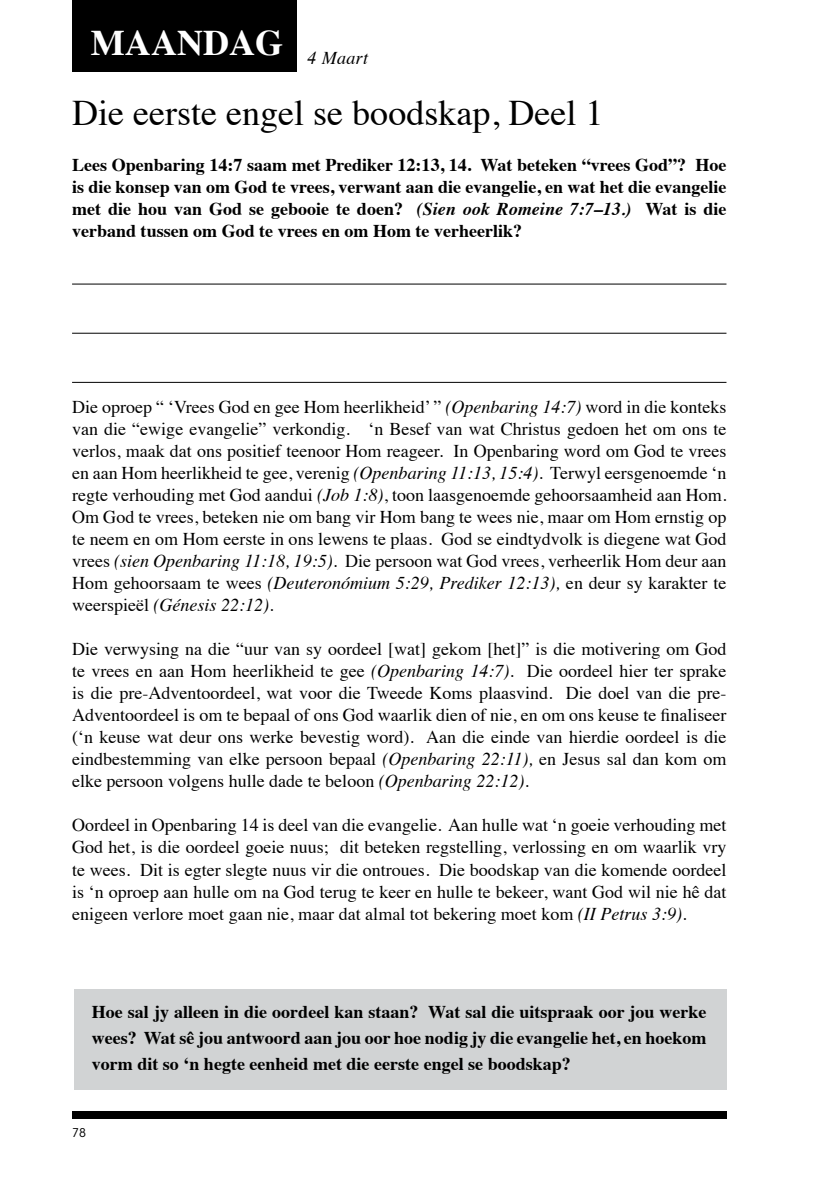
<style>
.page{position:relative;width:840px;height:1191px;background:#fff}
.page>*{position:absolute;margin:0;border:0;box-sizing:border-box;transform-origin:0 0}
.t1{font:36px "Times";color:#000}
.t2{font:700 36px "Times";color:#fff}
.t3{font:18px/22px "Times";color:#000;text-align:justify}
.t4{font:700 18px/22px "Times";color:#000;text-align:justify}
.t5{font:italic 18px "Times";letter-spacing:.02em;color:#000}
.t6{font:12px "ITC Avant Garde Std";color:#000}
.s1{font-style:italic}
</style>
<div class="page">
<div style="left:72px;top:1111px;width:654px;height:8px;background:#000"></div>
<div style="left:72px;top:0;width:225px;height:71px;background:#000"></div>
<hr style="left:72px;top:333px;width:654px;height:1px;background:#000">
<hr style="left:72px;top:382px;width:654px;height:1px;background:#000">
<hr style="left:72px;top:283px;width:654px;height:1px;background:#000">
<div style="left:74px;top:989px;width:652px;height:101px;background:#d1d3d4"></div>
<h1 class="t2" style="left:91px;top:8px;width:193px">MAANDAG</h1>
<p class="t5" style="left:307px;top:42px;width:62px">4 Maart</p>
<h1 class="t1" style="left:72px;top:80px;width:532px">Die eerste engel se boodskap, Deel 1</h1>
<p class="t4" style="left:72px;top:152px;width:655px">Lees Openbaring 14:7 saam met Prediker 12:13, 14. Wat beteken “vrees God”? Hoe is die konsep van om God te vrees, verwant aan die evangelie, en wat het die evangelie met die hou van God se gebooie te doen? <span class="s1">(Sien ook Romeine 7:7–13.)</span> Wat is die verband tussen om God te vrees en om Hom te verheerlik?</p>
<p class="t3" style="left:72px;top:395px;width:655px">Die oproep “ ‘Vrees God en gee Hom heerlikheid’ ” <span class="s1">(Openbaring 14:7)</span> word in die konteks van die “ewige evangelie” verkondig. ‘n Besef van wat Christus gedoen het om ons te verlos, maak dat ons positief teenoor Hom reageer. In Openbaring word om God te vrees en aan Hom heerlikheid te gee, verenig <span class="s1">(Openbaring 11:13, 15:4).</span> Terwyl eersgenoemde ‘n regte verhouding met God aandui <span class="s1">(Job 1:8)</span>, toon laasgenoemde gehoorsaamheid aan Hom.<br>Om God te vrees, beteken nie om bang vir Hom bang te wees nie, maar om Hom ernstig op te neem en om Hom eerste in ons lewens te plaas. God se eindtydvolk is diegene wat God vrees <span class="s1">(sien Openbaring 11:18, 19:5).</span> Die persoon wat God vrees, verheerlik Hom deur aan Hom gehoorsaam te wees <span class="s1">(Deuteronómium 5:29, Prediker 12:13),</span> en deur sy karakter te weerspieël <span class="s1">(Génesis 22:12).</span></p>
<p class="t3" style="left:72px;top:637px;width:655px">Die verwysing na die “uur van sy oordeel [wat] gekom [het]” is die motivering om God te vrees en aan Hom heerlikheid te gee <span class="s1">(Openbaring 14:7).</span> Die oordeel hier ter sprake is die pre-Adventoordeel, wat voor die Tweede Koms plaasvind. Die doel van die pre-Adventoordeel is om te bepaal of ons God waarlik dien of nie, en om ons keuse te finaliseer (‘n keuse wat deur ons werke bevestig word). Aan die einde van hierdie oordeel is die eindbestemming van elke persoon bepaal <span class="s1">(Openbaring 22:11),</span> en Jesus sal dan kom om elke persoon volgens hulle dade te beloon <span class="s1">(Openbaring 22:12).</span></p>
<p class="t3" style="left:72px;top:813px;width:655px">Oordeel in Openbaring 14 is deel van die evangelie. Aan hulle wat ‘n goeie verhouding met God het, is die oordeel goeie nuus; dit beteken regstelling, verlossing en om waarlik vry te wees. Dit is egter slegte nuus vir die ontroues. Die boodskap van die komende oordeel is ‘n oproep aan hulle om na God terug te keer en hulle te bekeer, want God wil nie hê dat enigeen verlore moet gaan nie, maar dat almal tot bekering moet kom <span class="s1">(II Petrus 3:9).</span></p>
<p class="t4" style="left:92px;top:997px;width:616px;line-height:26px">Hoe sal jy alleen in die oordeel kan staan? Wat sal die uitspraak oor jou werke wees? Wat sê jou antwoord aan jou oor hoe nodig jy die evangelie het, en hoekom vorm dit so ‘n hegte eenheid met die eerste engel se boodskap?</p>
<p class="t6" style="left:72px;top:1125px;width:15px">78</p>
</div>
